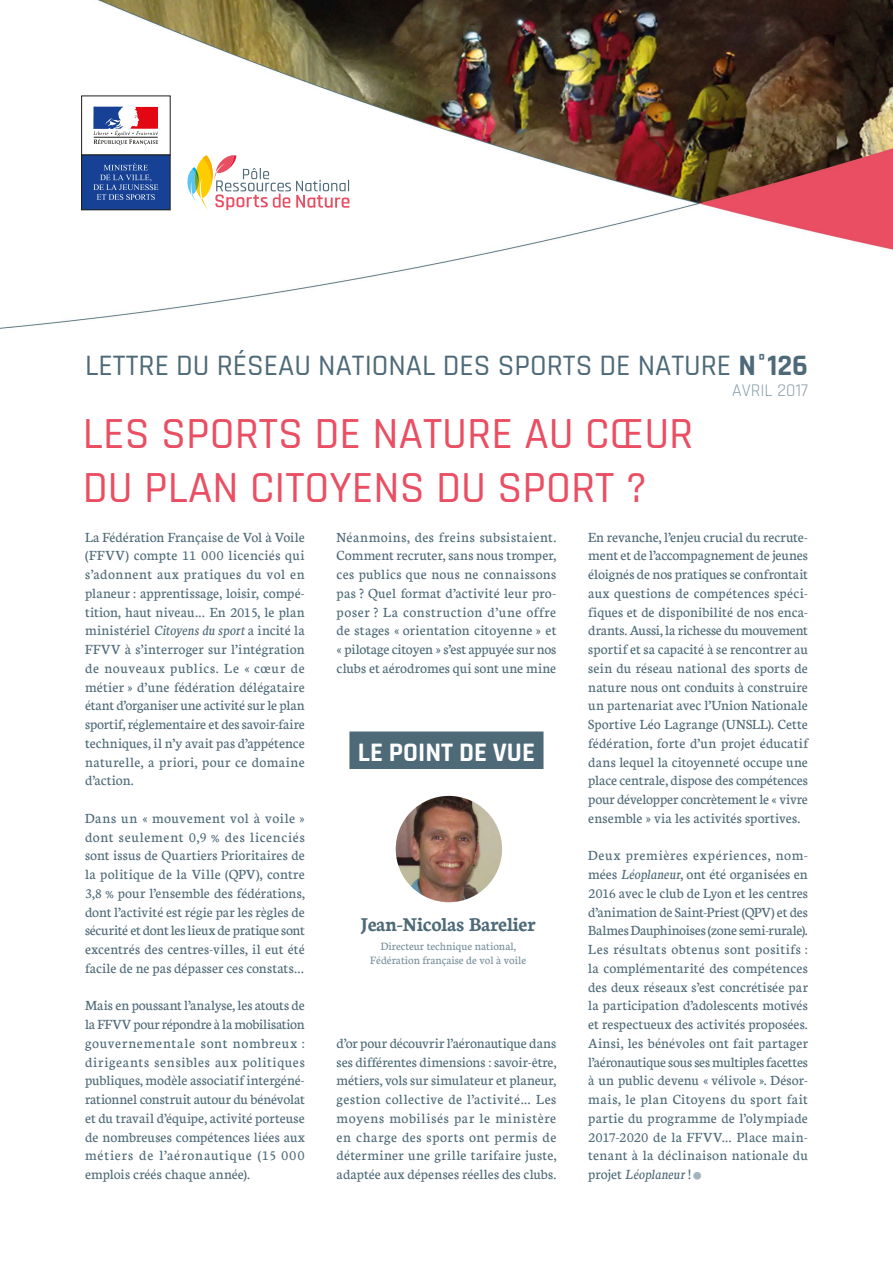
<style>
.page{position:relative;width:893px;height:1263px;background:#fff}
.page>*{position:absolute;margin:0;border:0;box-sizing:border-box;transform-origin:0 0}
.t1{font:500 45px/54px "Rajdhani";color:#ea4e63}
.t2{font:500 30px "Rajdhani";color:#4e6a78}
.t3{font:700 27px "Rajdhani";color:#fff}
.t4{font:700 21px "Neuton";color:#4e6a78}
.t5{font:18px "Rajdhani";color:#889eab}
.t6{font:15px/18.8px "Neuton";letter-spacing:.01em;color:#4e6a78;text-align:justify}
.t7{font:12px/14.4px "Neuton";color:#778f9c;text-align:center}
.s1{font-weight:700}
.s2{font-style:italic}
</style>
<div class="page">
<img style="left:0;top:0;width:893px;height:329px">
<svg style="left:187px;top:155px;width:162px;height:56px"></svg>
<div style="left:82px;top:96px;width:88px;height:59px;background:#fff"></div>
<div style="left:81px;top:96px;width:90px;height:59px;border:1px solid #1d1d1b"></div>
<svg style="left:93px;top:107px;width:65px;height:38px"></svg>
<div style="left:82px;top:155px;width:88px;height:55px;background:#164194"></div>
<div style="left:81px;top:155px;width:90px;height:55px;border:1px solid #1d1d1b"></div>
<svg style="left:93px;top:163px;width:65px;height:37px"></svg>
<img style="left:396px;top:796px;width:106px;height:106px;border-radius:53px">
<div style="left:349px;top:731px;width:194px;height:38px;background:#4e6a78"></div>
<h2 class="t2" style="left:85px;top:348px;width:724px">LETTRE DU RÉSEAU NATIONAL DES SPORTS DE NATURE <span class="s1">N°126</span></h2>
<h1 class="t1" style="left:83px;top:408px;width:612px">LES SPORTS DE NATURE AU CŒUR<br>DU PLAN CITOYENS DU SPORT ?</h1>
<p class="t5" style="left:732px;top:380px;width:77px">AVRIL 2017</p>
<p class="t6" style="left:85px;top:527px;width:221px">La Fédération Française de Vol à Voile (FFVV) compte 11 000 licenciés qui s’adonnent aux pratiques du vol en planeur : apprentissage, loisir, compé&shy;tition, haut niveau… En 2015, le plan ministériel <span class="s2">Citoyens du sport</span> a incité la FFVV à s’interroger sur l’intégration de nouveaux publics. Le « cœur de métier » d’une fédération délégataire étant d’organiser une activité sur le plan sportif, réglementaire et des savoir-faire techniques, il n’y avait pas d’appétence naturelle, a priori, pour ce domaine d’action.</p>
<p class="t6" style="left:85px;top:808px;width:221px">Dans un « mouvement vol à voile » dont seulement 0,9 % des licenciés sont issus de Quartiers Prioritaires de la politique de la Ville (QPV), contre 3,8 % pour l’ensemble des fédérations, dont l’activité est régie par les règles de sécurité et dont les lieux de pratique sont excentrés des centres-villes, il eut été facile de ne pas dépasser ces constats…</p>
<p class="t6" style="left:85px;top:996px;width:221px">Mais en poussant l’analyse, les atouts de la FFVV pour répondre à la mobilisation gouvernementale sont nombreux : dirigeants sensibles aux politiques publiques, modèle associatif intergéné&shy;rationnel construit autour du bénévolat et du travail d’équipe, activité porteuse de nombreuses compétences liées aux métiers de l’aéronautique (15 000 emplois créés chaque année).</p>
<p class="t6" style="left:337px;top:527px;width:221px">Néanmoins, des freins subsistaient.<br>Comment recruter, sans nous tromper, ces publics que nous ne connaissons pas ? Quel format d’activité leur pro&shy;poser ? La construction d’une offre de stages « orientation citoyenne » et « pilotage citoyen » s’est appuyée sur nos clubs et aérodromes qui sont une mine</p>
<h3 class="t3" style="left:358px;top:736px;width:179px">LE POINT DE VUE</h3>
<h3 class="t4" style="left:361px;top:911px;width:176px">Jean-Nicolas Barelier</h3>
<p class="t7" style="left:370px;top:938px;width:158px">Directeur technique national,<br>Fédération française de vol à voile</p>
<p class="t6" style="left:337px;top:1033px;width:221px">d’or pour découvrir l’aéronautique dans ses différentes dimensions : savoir-être, métiers, vols sur simulateur et planeur, gestion collective de l’activité… Les moyens mobilisés par le ministère en charge des sports ont permis de déterminer une grille tarifaire juste, adaptée aux dépenses réelles des clubs.</p>
<p class="t6" style="left:588px;top:527px;width:221px">En revanche, l’enjeu crucial du recrute&shy;ment et de l’accompagnement de jeunes éloignés de nos pratiques se confrontait aux questions de compétences spéci&shy;fiques et de disponibilité de nos enca&shy;drants. Aussi, la richesse du mouvement sportif et sa capacité à se rencontrer au sein du réseau national des sports de nature nous ont conduits à construire un partenariat avec l’Union Nationale Sportive Léo Lagrange (UNSLL). Cette fédération, forte d’un projet éducatif dans lequel la citoyenneté occupe une place centrale, dispose des compétences pour développer concrètement le « vivre ensemble » via les activités sportives.</p>
<p class="t6" style="left:588px;top:846px;width:221px">Deux premières expériences, nom&shy;mées <span class="s2">Léoplaneur</span>, ont été organisées en 2016 avec le club de Lyon et les centres d’animation de Saint-Priest (QPV) et des Balmes Dauphinoises (zone semi-rurale).<br>Les résultats obtenus sont positifs : la complémentarité des compétences des deux réseaux s’est concrétisée par la participation d’adolescents motivés et respectueux des activités proposées.<br>Ainsi, les bénévoles ont fait partager l’aéronautique sous ses multiples facettes à un public devenu « vélivole ». Désor&shy;mais, le plan Citoyens du sport fait partie du programme de l’olympiade 2017-2020 de la FFVV… Place main&shy;tenant à la déclinaison nationale du projet <span class="s2">Léoplaneur</span> !</p>
</div>
